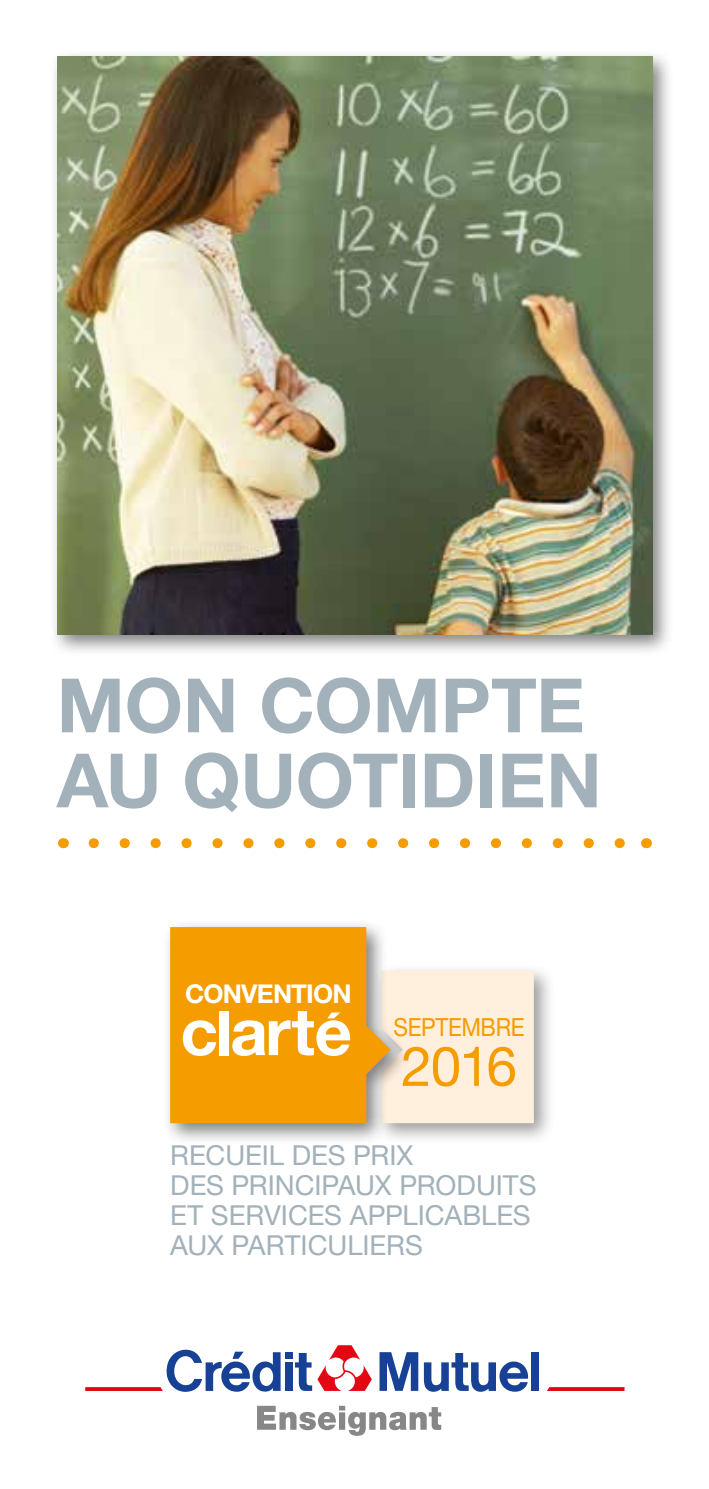
<style>
.page{position:relative;width:709px;height:1489px;background:#fff}
.page>*{position:absolute;margin:0;border:0;box-sizing:border-box;transform-origin:0 0}
.t1{font:700 75px/75px "Helvetica Neue";color:#a2b1ba}
.t2{font:55px "Helvetica Neue";color:#f59c00}
.t3{font:27.5px/30px "Helvetica Neue";color:#a2b1ba}
.t4{font:700 26px "Helvetica Neue";letter-spacing:-.03em;color:#fff}
.t5{font:25px "Helvetica Neue";letter-spacing:-.015em;color:#f59c00;scale:.9 1}
</style>
<div class="page">
<div style="left:373px;top:962px;width:183px;height:183px;background:#000;opacity:.5"></div>
<div style="left:411px;top:970px;width:123px;height:153px;background:#ffefdc"></div>
<div style="left:162px;top:919px;width:249px;height:226px;background:#000;opacity:.5"></div>
<svg style="left:170px;top:927px;width:220px;height:196px;background:#f1a117"></svg>
<svg style="left:183px;top:1020px;width:33px;height:35px"></svg>
<div style="left:220px;top:1011px;width:9px;height:44px;background:#fff"></div>
<svg style="left:232px;top:1011px;width:119px;height:44px"></svg>
<div style="left:49px;top:49px;width:625px;height:607px;background:#000;opacity:.5"></div>
<img style="left:57px;top:57px;width:595px;height:577px">
<svg style="left:257px;top:1405px;width:184px;height:30px"></svg>
<svg style="left:547px;top:1387px;width:77px;height:3px"></svg>
<svg style="left:295px;top:1345px;width:77px;height:45px"></svg>
<div style="left:285px;top:1362px;width:7px;height:28px;background:#164194"></div>
<div style="left:285px;top:1351px;width:7px;height:7px;background:#164194"></div>
<div style="left:531px;top:1351px;width:8px;height:39px;background:#164194"></div>
<svg style="left:379px;top:1352px;width:39px;height:38px"></svg>
<svg style="left:424px;top:1353px;width:105px;height:39px"></svg>
<svg style="left:85px;top:1349px;width:195px;height:43px"></svg>
<svg style="left:94px;top:838px;width:531px;height:10px"></svg>
<h1 class="t1" style="left:57px;top:666px;width:546px">MON COMPTE<br>AU QUOTIDIEN</h1>
<p class="t4" style="left:185px;top:977px;width:168px">CONVENTION</p>
<p class="t5" style="left:393px;top:1011px;width:147px">SEPTEMBRE</p>
<h2 class="t2" style="left:401px;top:1033px;width:117px">2016</h2>
<p class="t3" style="left:170px;top:1139px;width:368px">RECUEIL DES PRIX<br>DES PRINCIPAUX PRODUITS<br>ET SERVICES APPLICABLES<br>AUX PARTICULIERS</p>
</div>
